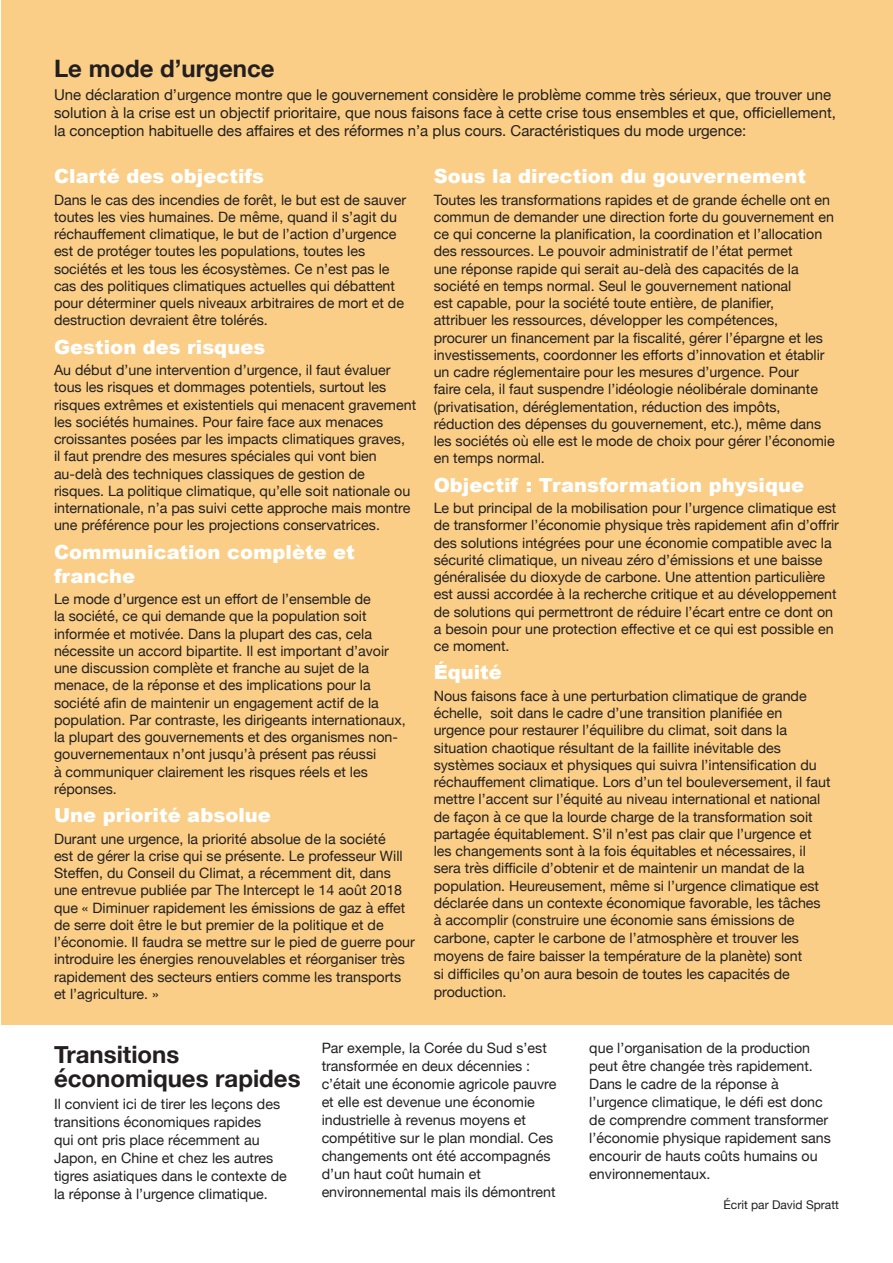
<style>
.page{position:relative;width:893px;height:1263px;background:#fff}
.page>*{position:absolute;margin:0;border:0;box-sizing:border-box;transform-origin:0 0}
.head_1{font:700 24px/24px "Helvetica Neue";color:#231f20}
.subhead_white{font:900 19.5px/24px "Arial";color:#fff}
.t1{font:15px/18px "Helvetica Neue";color:#231f20}
.bodytext{font:14.25px/17.2px "Helvetica Neue";color:#231f20}
.head_1-2{font:14.25px/18px "Helvetica Neue";color:#231f20}
.Text_fo{font:12px "Helvetica Neue";color:#231f20}
</style>
<div class="page">
<div style="left:1px;top:0;width:892px;height:1025px;background:#face86"></div>
<p class="head_1" style="left:54px;top:57px;width:222px">Le mode d’urgence</p>
<p class="t1" style="left:54px;top:86px;width:783px">Une déclaration d’urgence montre que le gouvernement considère le problème comme très sérieux, que trouver une solution à la crise est un objectif prioritaire, que nous faisons face à cette crise tous ensembles et que, officiellement, la conception habituelle des affaires et des réformes n’a plus cours. Caractéristiques du mode urgence:</p>
<p class="subhead_white" style="left:54px;top:163px;width:212px">Clarté des objectifs</p>
<p class="bodytext" style="left:54px;top:192px;width:354px">Dans le cas des incendies de forêt, le but est de sauver toutes les vies humaines. De même, quand il s’agit du réchauffement climatique, le but de l’action d’urgence est de protéger toutes les populations, toutes les sociétés et les tous les écosystèmes. Ce n’est pas le cas des politiques climatiques actuelles qui débattent pour déterminer quels niveaux arbitraires de mort et de destruction devraient être tolérés.</p>
<p class="subhead_white" style="left:54px;top:334px;width:213px">Gestion des risques</p>
<p class="bodytext" style="left:54px;top:362px;width:364px">Au début d’une intervention d’urgence, il faut évaluer tous les risques et dommages potentiels, surtout les risques extrêmes et existentiels qui menacent gravement les sociétés humaines. Pour faire face aux menaces croissantes posées par les impacts climatiques graves,<br>il faut prendre des mesures spéciales qui vont bien au-delà des techniques classiques de gestion de risques. La politique climatique, qu’elle soit nationale ou internationale, n’a pas suivi cette approche mais montre une préférence pour les projections conservatrices.</p>
<p class="subhead_white" style="left:54px;top:539px;width:302px">Communication complète et franche</p>
<p class="bodytext" style="left:54px;top:591px;width:353px">Le mode d’urgence est un effort de l’ensemble de<br>la société, ce qui demande que la population soit informée et motivée. Dans la plupart des cas, cela nécessite un accord bipartite. Il est important d’avoir une discussion complète et franche au sujet de la menace, de la réponse et des implications pour la société afin de maintenir un engagement actif de la population. Par contraste, les dirigeants internationaux, la plupart des gouvernements et des organismes non&shy;gouvernementaux n’ont jusqu’à présent pas réussi<br>à communiquer clairement les risques réels et les réponses.</p>
<p class="subhead_white" style="left:54px;top:802px;width:218px">Une priorité absolue</p>
<p class="bodytext" style="left:54px;top:831px;width:362px">Durant une urgence, la priorité absolue de la société<br>est de gérer la crise qui se présente. Le professeur Will Steffen, du Conseil du Climat, a récemment dit, dans une entrevue publiée par The Intercept le 14 août 2018 que « Diminuer rapidement les émissions de gaz à effet de serre doit être le but premier de la politique et de l’économie. Il faudra se mettre sur le pied de guerre pour introduire les énergies renouvelables et réorganiser très rapidement des secteurs entiers comme les transports et l’agriculture. »</p>
<p class="subhead_white" style="left:434px;top:163px;width:374px">Sous la direction du gouvernement</p>
<p class="bodytext" style="left:434px;top:192px;width:402px">Toutes les transformations rapides et de grande échelle ont en commun de demander une direction forte du gouvernement en ce qui concerne la planification, la coordination et l’allocation des ressources. Le pouvoir administratif de l’état permet<br>une réponse rapide qui serait au-delà des capacités de la société en temps normal. Seul le gouvernement national<br>est capable, pour la société toute entière, de planifier,<br>attribuer les ressources, développer les compétences, procurer un financement par la fiscalité, gérer l’épargne et les investissements, coordonner les efforts d’innovation et établir un cadre réglementaire pour les mesures d’urgence. Pour<br>faire cela, il faut suspendre l’idéologie néolibérale dominante (privatisation, déréglementation, réduction des impôts, réduction des dépenses du gouvernement, etc.), même dans les sociétés où elle est le mode de choix pour gérer l’économie en temps normal.</p>
<p class="subhead_white" style="left:434px;top:472px;width:372px">Objectif : Transformation physique</p>
<p class="bodytext" style="left:434px;top:500px;width:407px">Le but principal de la mobilisation pour l’urgence climatique est de transformer l’économie physique très rapidement afin d’offrir des solutions intégrées pour une économie compatible avec la sécurité climatique, un niveau zéro d’émissions et une baisse généralisée du dioxyde de carbone. Une attention particulière est aussi accordée à la recherche critique et au développement de solutions qui permettront de réduire l’écart entre ce dont on a besoin pour une protection effective et ce qui est possible en ce moment.</p>
<p class="subhead_white" style="left:434px;top:660px;width:70px">Équité</p>
<p class="bodytext" style="left:434px;top:688px;width:398px">Nous faisons face à une perturbation climatique de grande échelle, soit dans le cadre d’une transition planifiée en urgence pour restaurer l’équilibre du climat, soit dans la situation chaotique résultant de la faillite inévitable des systèmes sociaux et physiques qui suivra l’intensification du réchauffement climatique. Lors d’un tel bouleversement, il faut mettre l’accent sur l’équité au niveau international et national de façon à ce que la lourde charge de la transformation soit partagée équitablement. S’il n’est pas clair que l’urgence et les changements sont à la fois équitables et nécessaires, il sera très difficile d’obtenir et de maintenir un mandat de la population. Heureusement, même si l’urgence climatique est déclarée dans un contexte économique favorable, les tâches à accomplir (construire une économie sans émissions de carbone, capter le carbone de l’atmosphère et trouver les moyens de faire baisser la température de la planète) sont<br>si difficiles qu’on aura besoin de toutes les capacités de production.</p>
<p class="head_1" style="left:54px;top:1043px;width:248px">Transitions économiques rapides</p>
<p class="head_1-2" style="left:54px;top:1096px;width:234px">Il convient ici de tirer les leçons des transitions économiques rapides<br>qui ont pris place récemment au Japon, en Chine et chez les autres tigres asiatiques dans le contexte de la réponse à l’urgence climatique.</p>
<p class="head_1-2" style="left:322px;top:1040px;width:236px">Par exemple, la Corée du Sud s’est transformée en deux décennies : c’était une économie agricole pauvre et elle est devenue une économie industrielle à revenus moyens et compétitive sur le plan mondial. Ces changements ont été accompagnés d’un haut coût humain et environnemental mais ils démontrent</p>
<p class="head_1-2" style="left:589px;top:1040px;width:243px">que l’organisation de la production peut être changée très rapidement.<br>Dans le cadre de la réponse à l’urgence climatique, le défi est donc de comprendre comment transformer l’économie physique rapidement sans encourir de hauts coûts humains ou environnementaux.</p>
<p class="Text_fo" style="left:724px;top:1196px;width:117px">Écrit par David Spratt</p>
</div>
